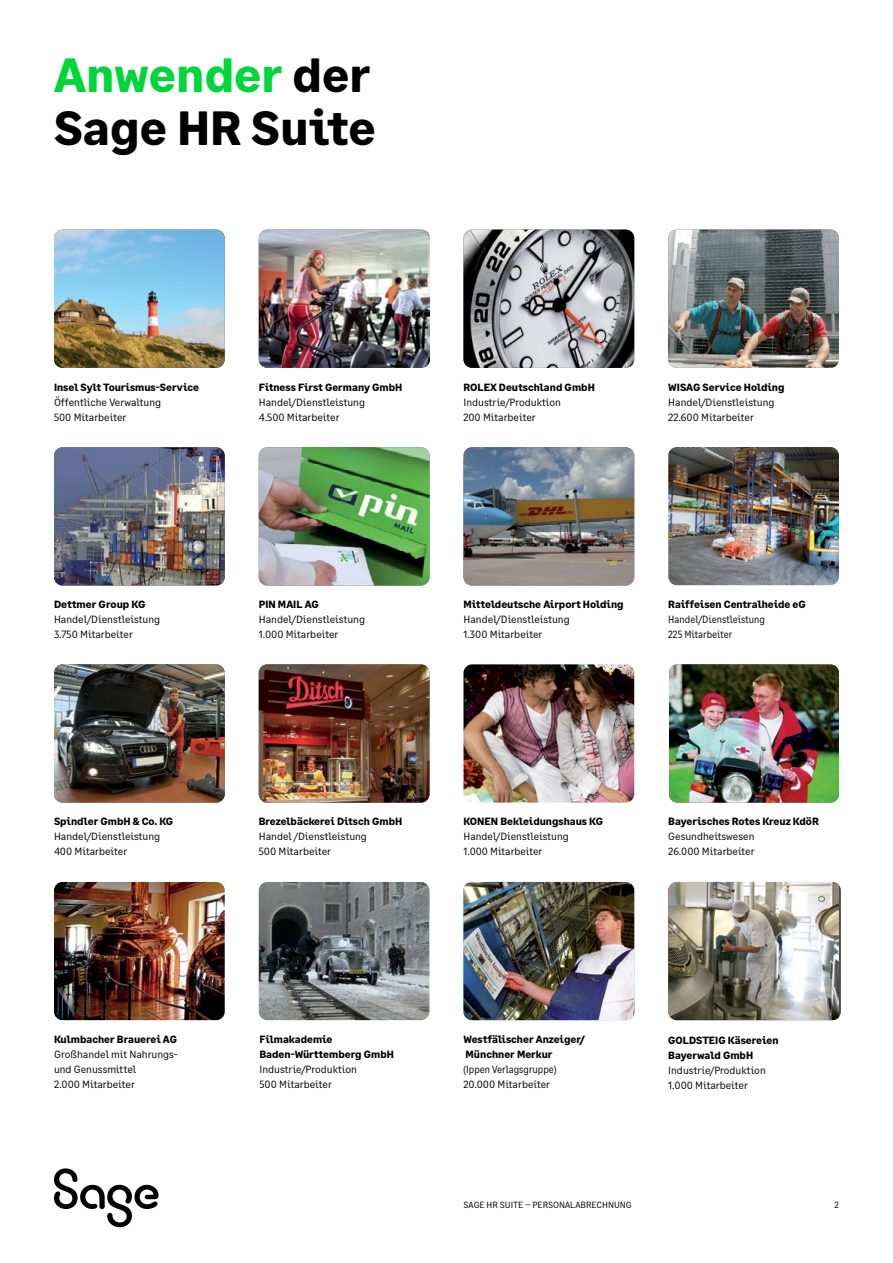
<style>
.page{position:relative;width:893px;height:1263px;background:#fff}
.page>*{position:absolute;margin:0;border:0;box-sizing:border-box;transform-origin:0 0}
.t1{font:700 48px/52.5px "Sage Text";color:#000}
.t2{font:10.5px/15px "Sage Text";color:#000}
.t3{font:700 10.5px/15px "Sage Text";color:#000}
.t4{font:10.5px/15px "Sage Text";color:#000;scale:.91 1}
.t5{font:9px "Sage Text";color:#000}
.s1{color:#00d639}
</style>
<div class="page">
<img style="left:259px;top:664px;width:170px;height:138px">
<img style="left:668px;top:882px;width:171px;height:138px">
<img style="left:54px;top:230px;width:171px;height:138px">
<img style="left:259px;top:230px;width:171px;height:138px">
<img style="left:463px;top:230px;width:171px;height:138px">
<img style="left:668px;top:230px;width:171px;height:138px">
<img style="left:54px;top:882px;width:171px;height:138px">
<img style="left:463px;top:447px;width:171px;height:138px">
<img style="left:668px;top:447px;width:171px;height:138px">
<img style="left:54px;top:447px;width:171px;height:138px">
<img style="left:259px;top:882px;width:170px;height:138px">
<img style="left:54px;top:664px;width:171px;height:138px">
<img style="left:669px;top:664px;width:170px;height:138px">
<img style="left:259px;top:447px;width:170px;height:138px">
<img style="left:463px;top:664px;width:171px;height:138px">
<img style="left:463px;top:882px;width:171px;height:138px">
<svg style="left:54px;top:1168px;width:105px;height:59px"></svg>
<h1 class="t1" style="left:54px;top:50px;width:323px"><span class="s1">Anwender</span> der<br>Sage HR Suite</h1>
<p class="t3" style="left:54px;top:380px;width:147px">Insel Sylt Tourismus-Service</p>
<p class="t2" style="left:54px;top:395px;width:109px">Öffentliche Verwaltung<br>500 Mitarbeiter</p>
<p class="t3" style="left:259px;top:380px;width:145px">Fitness First Germany GmbH</p>
<p class="t2" style="left:259px;top:395px;width:108px">Handel/Dienstleistung<br>4.500 Mitarbeiter</p>
<p class="t3" style="left:463px;top:380px;width:133px">ROLEX Deutschland GmbH</p>
<p class="t2" style="left:463px;top:395px;width:99px">Industrie/Produktion<br>200 Mitarbeiter</p>
<p class="t3" style="left:668px;top:380px;width:118px">WISAG Service Holding</p>
<p class="t2" style="left:668px;top:395px;width:108px">Handel/Dienstleistung<br>22.600 Mitarbeiter</p>
<p class="t3" style="left:54px;top:597px;width:93px">Dettmer Group KG</p>
<p class="t2" style="left:54px;top:612px;width:108px">Handel/Dienstleistung<br>3.750 Mitarbeiter</p>
<p class="t3" style="left:259px;top:597px;width:61px">PIN MAIL AG</p>
<p class="t2" style="left:259px;top:612px;width:108px">Handel/Dienstleistung<br>1.000 Mitarbeiter</p>
<p class="t3" style="left:463px;top:597px;width:162px">Mitteldeutsche Airport Holding</p>
<p class="t2" style="left:463px;top:612px;width:108px">Handel/Dienstleistung<br>1.300 Mitarbeiter</p>
<p class="t3" style="left:668px;top:597px;width:139px">Raiffeisen Centralheide eG</p>
<p class="t4" style="left:668px;top:612px;width:108px">Handel/Dienstleistung<br>225 Mitarbeiter</p>
<p class="t3" style="left:54px;top:814px;width:121px">Spindler GmbH &amp; Co. KG</p>
<p class="t2" style="left:54px;top:829px;width:108px">Handel/Dienstleistung<br>400 Mitarbeiter</p>
<p class="t3" style="left:54px;top:1032px;width:125px">Kulmbacher Brauerei AG</p>
<p class="t2" style="left:54px;top:1046px;width:125px">Großhandel mit Nahrungs&shy;und Genussmittel<br>2.000 Mitarbeiter</p>
<p class="t3" style="left:259px;top:814px;width:145px">Brezelbäckerei Ditsch GmbH</p>
<p class="t2" style="left:259px;top:829px;width:110px">Handel /Dienstleistung<br>500 Mitarbeiter</p>
<p class="t3" style="left:463px;top:814px;width:141px">KONEN Bekleidungshaus KG</p>
<p class="t2" style="left:463px;top:829px;width:107px">Handel/Dienstleistung<br>1.000 Mitarbeiter</p>
<p class="t3" style="left:668px;top:814px;width:152px">Bayerisches Rotes Kreuz KdöR</p>
<p class="t2" style="left:668px;top:829px;width:88px">Gesundheitswesen<br>26.000 Mitarbeiter</p>
<p class="t3" style="left:259px;top:1032px;width:136px">Filmakademie<br>Baden-Württemberg GmbH</p>
<p class="t2" style="left:259px;top:1062px;width:99px">Industrie/Produktion<br>500 Mitarbeiter</p>
<p class="t3" style="left:463px;top:1032px;width:123px">Westfälischer Anzeiger/<br>Münchner Merkur</p>
<p class="t4" style="left:463px;top:1061px;width:104px">(Ippen Verlagsgruppe)<br>20.000 Mitarbeiter</p>
<p class="t3" style="left:668px;top:1033px;width:112px">GOLDSTEIG Käsereien<br>Bayerwald GmbH</p>
<p class="t2" style="left:668px;top:1063px;width:99px">Industrie/Produktion<br>1.000 Mitarbeiter</p>
<p class="t5" style="left:463px;top:1200px;width:170px">SAGE HR SUITE – PERSONALABRECHNUNG</p>
<p class="t5" style="left:834px;top:1200px;width:6px">2</p>
</div>
